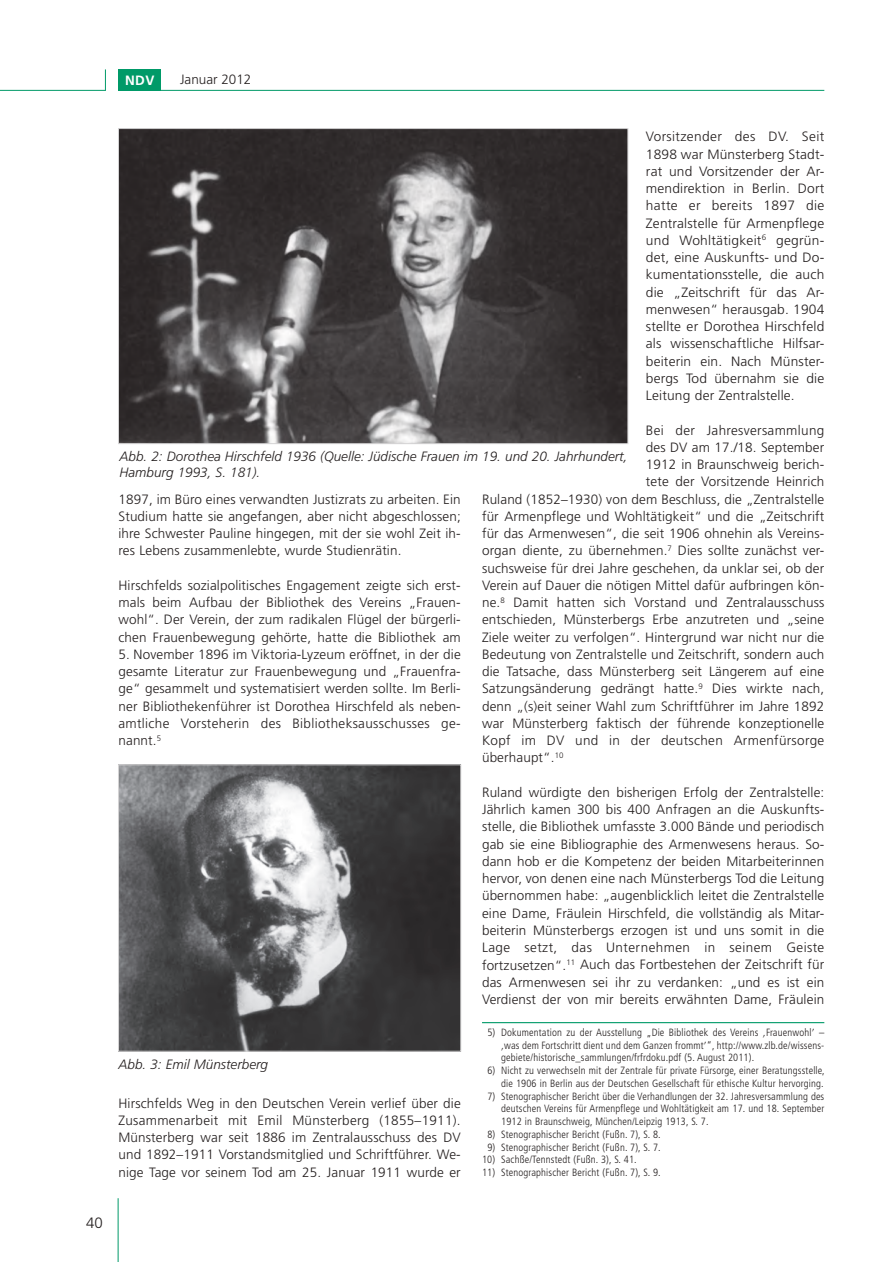
<style>
.page{position:relative;width:891px;height:1262px;background:#fff}
.page>*{position:absolute;margin:0;border:0;box-sizing:border-box;transform-origin:0 0}
.t1{font:300 15px "Frutiger LT";color:#241f1f}
.t2{font:300 13.5px/17.2px "Frutiger LT";letter-spacing:.01em;color:#241f1f;text-align:justify}
.t3{font:italic 300 13.5px/16.2px "Frutiger LT";color:#241f1f}
.t4{font:700 13.5px "Frutiger LT";color:#fff}
.t5{font:300 condensed 10.5px/12.8px "Frutiger LT";letter-spacing:.015em;color:#241f1f;text-align:justify}
.s1{font-family:"Optima LT Std";font-weight:400;font-stretch:normal}
</style>
<div class="page">
<hr style="left:0;top:90px;width:106px;height:1px;background:#009a68">
<hr style="left:118px;top:90px;width:706px;height:1px;background:#009a68">
<svg style="left:105px;top:69px;width:1px;height:22px"></svg>
<hr style="left:118px;top:1198px;width:1px;height:64px;background:#009a68">
<div style="left:119px;top:69px;width:42px;height:21px;background:#009a68"></div>
<img style="left:120px;top:131px;width:506px;height:311px">
<div style="left:118px;top:129px;width:510px;height:315px;border:1px solid #d5d4d5"></div>
<img style="left:120px;top:767px;width:339px;height:282px">
<div style="left:118px;top:765px;width:343px;height:286px;border:1px solid #d5d4d5"></div>
<hr style="left:482px;top:1022px;width:342px;height:1px;background:#009a68">
<p class="t4" style="left:125px;top:72px;width:31px">NDV</p>
<p class="t2" style="left:180px;top:71px;width:73px">Januar 2012</p>
<p class="t1" style="left:86px;top:1214px;width:18px">40</p>
<p class="t2" style="left:646px;top:128px;width:180px">Vorsitzender des DV. Seit 1898 war Münsterberg Stadt&shy;rat und Vorsitzender der Ar&shy;mendirektion in Berlin. Dort hatte er bereits 1897 die Zentralstelle für Armenpflege und Wohltätigkeit<sup>6</sup> gegrün&shy;det, eine Auskunfts- und Do&shy;kumentationsstelle, die auch die „Zeitschrift für das Ar&shy;menwesen“ herausgab. 1904 stellte er Dorothea Hirschfeld als wissenschaftliche Hilfsar&shy;beiterin ein. Nach Münster&shy;bergs Tod übernahm sie die Leitung der Zentralstelle.</p>
<p class="t2" style="left:646px;top:421px;width:180px">Bei der Jahresversammlung</p>
<p class="t2" style="left:646px;top:439px;width:180px">des DV am 17./18. September</p>
<p class="t2" style="left:646px;top:456px;width:180px">1912 in Braunschweig berich-</p>
<p class="t2" style="left:646px;top:473px;width:180px">tete der Vorsitzende Heinrich</p>
<p class="t2" style="left:482px;top:490px;width:344px">Ruland (1852–1930) von dem Beschluss, die „Zentralstelle</p>
<p class="t2" style="left:482px;top:508px;width:344px">für Armenpflege und Wohltätigkeit“ und die „Zeitschrift</p>
<p class="t2" style="left:482px;top:525px;width:344px">für das Armenwesen“, die seit 1906 ohnehin als Vereins-</p>
<p class="t2" style="left:482px;top:542px;width:344px">organ diente, zu übernehmen.<sup>7</sup> Dies sollte zunächst ver-</p>
<p class="t2" style="left:482px;top:559px;width:344px">suchsweise für drei Jahre geschehen, da unklar sei, ob der</p>
<p class="t2" style="left:482px;top:577px;width:344px">Verein auf Dauer die nötigen Mittel dafür aufbringen kön-</p>
<p class="t2" style="left:482px;top:594px;width:344px">ne.<sup>8</sup> Damit hatten sich Vorstand und Zentralausschuss</p>
<p class="t2" style="left:482px;top:611px;width:344px">entschieden, Münsterbergs Erbe anzutreten und „seine</p>
<p class="t2" style="left:482px;top:628px;width:344px">Ziele weiter zu verfolgen“. Hintergrund war nicht nur die</p>
<p class="t2" style="left:482px;top:646px;width:344px">Bedeutung von Zentralstelle und Zeitschrift, sondern auch</p>
<p class="t2" style="left:482px;top:663px;width:344px">die Tatsache, dass Münsterberg seit Längerem auf eine</p>
<p class="t2" style="left:482px;top:680px;width:344px">Satzungsänderung gedrängt hatte.<sup>9</sup> Dies wirkte nach,</p>
<p class="t2" style="left:482px;top:697px;width:344px">denn „(s)eit seiner Wahl zum Schriftführer im Jahre 1892</p>
<p class="t2" style="left:482px;top:715px;width:344px">war Münsterberg faktisch der führende konzeptionelle</p>
<p class="t2" style="left:482px;top:732px;width:344px">Kopf im DV und in der deutschen Armenfürsorge</p>
<p class="t2" style="left:482px;top:749px;width:83px">überhaupt“.<sup>10</sup></p>
<p class="t2" style="left:482px;top:784px;width:344px">Ruland würdigte den bisherigen Erfolg der Zentralstelle:<br>Jährlich kamen 300 bis 400 Anfragen an die Auskunfts&shy;stelle, die Bibliothek umfasste 3.000 Bände und periodisch gab sie eine Bibliographie des Armenwesens heraus. So&shy;dann hob er die Kompetenz der beiden Mitarbeiterinnen hervor, von denen eine nach Münsterbergs Tod die Leitung übernommen habe: „augenblicklich leitet die Zentralstelle eine Dame, Fräulein Hirschfeld, die vollständig als Mitar&shy;beiterin Münsterbergs erzogen ist und uns somit in die Lage setzt, das Unternehmen in seinem Geiste fortzusetzen“.<sup>11</sup> Auch das Fortbestehen der Zeitschrift für das Armenwesen sei ihr zu verdanken: „und es ist ein Verdienst der von mir bereits erwähnten Dame, Fräulein</p>
<p class="t3" style="left:120px;top:449px;width:509px">Abb. 2: Dorothea Hirschfeld 1936 (Quelle: Jüdische Frauen im 19. und 20. Jahrhundert,<br>Hamburg 1993, S. 181).</p>
<p class="t2" style="left:118px;top:490px;width:344px">1897, im Büro eines verwandten Justizrats zu arbeiten. Ein Studium hatte sie angefangen, aber nicht abgeschlossen; ihre Schwester Pauline hingegen, mit der sie wohl Zeit ih&shy;res Lebens zusammenlebte, wurde Studienrätin.</p>
<p class="t2" style="left:118px;top:577px;width:344px">Hirschfelds sozialpolitisches Engagement zeigte sich erst&shy;mals beim Aufbau der Bibliothek des Vereins „Frauen&shy;wohl“. Der Verein, der zum radikalen Flügel der bürgerli&shy;chen Frauenbewegung gehörte, hatte die Bibliothek am</p>
<p class="t2" style="left:118px;top:646px;width:344px">5. November 1896 im Viktoria-Lyzeum eröffnet, in der die gesamte Literatur zur Frauenbewegung und „Frauenfra&shy;ge“ gesammelt und systematisiert werden sollte. Im Berli&shy;ner Bibliothekenführer ist Dorothea Hirschfeld als neben&shy;amtliche Vorsteherin des Bibliotheksausschusses ge&shy;nannt.<sup>5</sup></p>
<p class="t3" style="left:118px;top:1056px;width:151px">Abb. 3: Emil Münsterberg</p>
<p class="t2" style="left:118px;top:1094px;width:344px">Hirschfelds Weg in den Deutschen Verein verlief über die Zusammenarbeit mit Emil Münsterberg (1855–1911).<br>Münsterberg war seit 1886 im Zentralausschuss des DV und 1892–1911 Vorstandsmitglied und Schriftführer. We&shy;nige Tage vor seinem Tod am 25. Januar 1911 wurde er</p>
<p class="t5" style="left:501px;top:1026px;width:325px;text-indent:-14px">5) Dokumentation zu der Ausstellung „Die Bibliothek des Vereins <span class="s1">‚</span>Frauenwohl<span class="s1">’</span> – <span class="s1">‚</span>was dem Fortschritt dient und dem Ganzen frommt<span class="s1">’</span>“, http://www.zlb.de/wissens&shy;gebiete/historische_sammlungen/frfrdoku.pdf (5. August 2011).</p>
<p class="t5" style="left:487px;top:1064px;width:339px;text-align:right">6) Nicht zu verwechseln mit der Zentrale für private Fürsorge, einer Beratungsstelle, die 1906 in Berlin aus der Deutschen Gesellschaft für ethische Kultur hervorging.</p>
<p class="t5" style="left:501px;top:1090px;width:325px;text-indent:-14px">7) Stenographischer Bericht über die Verhandlungen der 32. Jahresversammlung des deutschen Vereins für Armenpflege und Wohltätigkeit am 17. und 18. September 1912 in Braunschweig, München/Leipzig 1913, S. 7.</p>
<p class="t5" style="left:487px;top:1128px;width:175px">8) Stenographischer Bericht (Fußn. 7), S. 8.</p>
<p class="t5" style="left:487px;top:1141px;width:175px">9) Stenographischer Bericht (Fußn. 7), S. 7.</p>
<p class="t5" style="left:482px;top:1153px;width:156px">10) Sachße/Tennstedt (Fußn. 3), S. 41.</p>
<p class="t5" style="left:482px;top:1166px;width:180px">11) Stenographischer Bericht (Fußn. 7), S. 9.</p>
</div>
